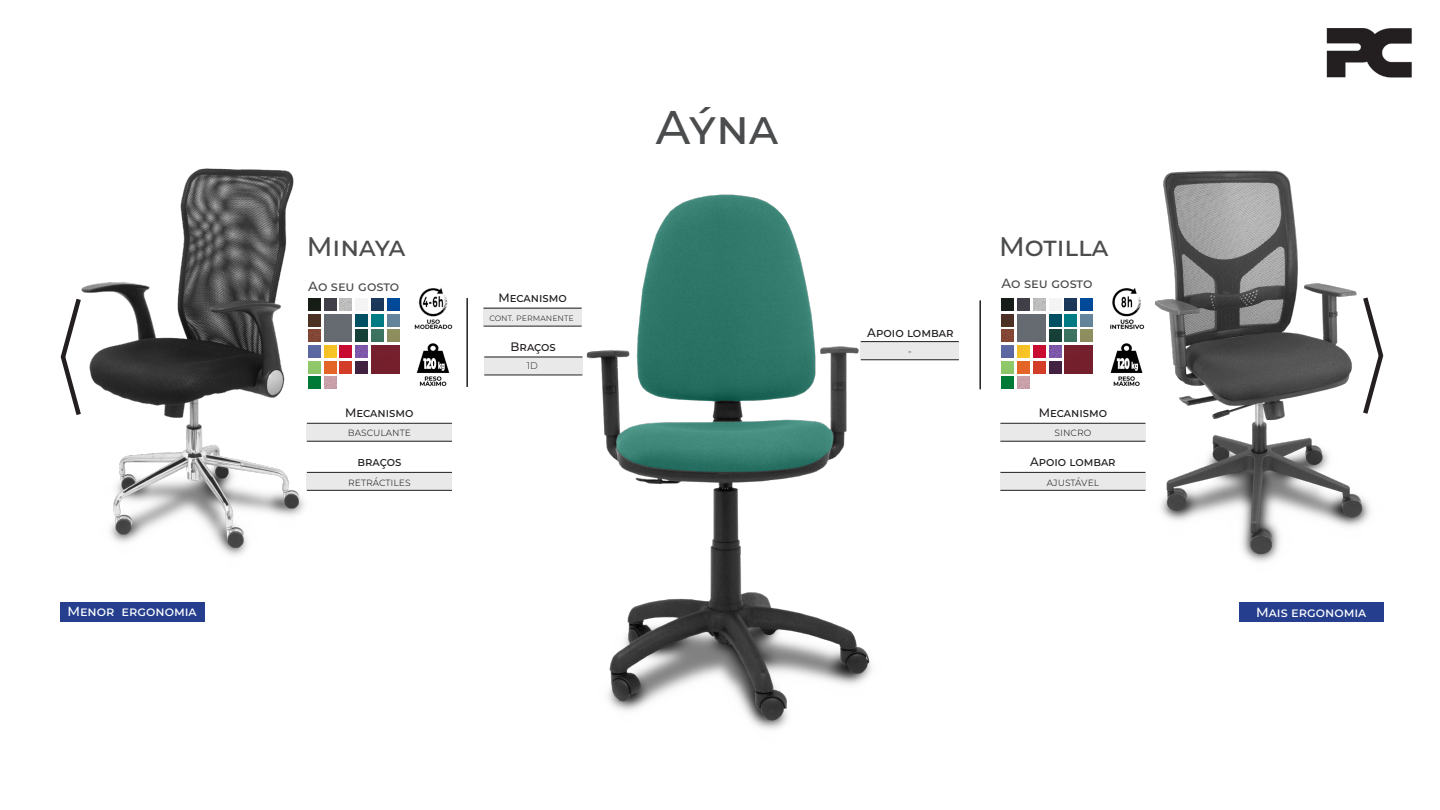
<style>
.page{position:relative;width:1440px;height:810px;background:#fff}
.page>*{position:absolute;margin:0;border:0;box-sizing:border-box;transform-origin:0 0}
.Familia{font:100 47.25px "Montserrat";color:#4b4c4d}
.Familia-2{font:100 26.85px "Montserrat";color:#4b4c4d}
.Familia-3{font:100 13.35px "Montserrat";color:#4b4c4d}
.Familia-4{font:100 13.2px "Montserrat";color:#fff}
.t1{font:100 12.3px "Montserrat";color:#231f20}
.t2{font:100 11.25px "Montserrat";letter-spacing:.015em;color:#231f20}
.t3{font:100 9.6px "Montserrat";color:#231f20}
</style>
<div class="page">
<img style="left:549px;top:194px;width:342px;height:536px">
<div style="left:1239px;top:602px;width:144px;height:20px;background:#253f8e"></div>
<svg style="left:60px;top:298px;width:17px;height:117px"></svg>
<hr style="left:466px;top:298px;width:2px;height:89px;background:#231f20">
<hr style="left:979px;top:300px;width:2px;height:89px;background:#231f20">
<div style="left:61px;top:602px;width:144px;height:20px;background:#253f8e"></div>
<div style="left:861px;top:341px;width:98px;height:19px;background:#e9e9e9"></div>
<hr style="left:861px;top:359px;width:98px;height:1px;background:#231f20">
<img style="left:1327px;top:29px;width:85px;height:49px">
<img style="left:414px;top:287px;width:39px;height:43px">
<img style="left:416px;top:343px;width:34px;height:43px">
<div style="left:307px;top:423px;width:145px;height:18px;background:#e9e9e9"></div>
<hr style="left:307px;top:423px;width:145px;height:1px;background:#231f20">
<hr style="left:307px;top:441px;width:145px;height:1px;background:#231f20">
<div style="left:307px;top:472px;width:145px;height:18px;background:#e9e9e9"></div>
<hr style="left:307px;top:472px;width:145px;height:1px;background:#231f20">
<hr style="left:307px;top:490px;width:145px;height:1px;background:#231f20">
<img style="left:77px;top:168px;width:237px;height:388px">
<svg style="left:308px;top:298px;width:91px;height:91px"></svg>
<hr style="left:861px;top:341px;width:98px;height:1px;background:#231f20">
<div style="left:483px;top:308px;width:99px;height:18px;background:#e9e9e9"></div>
<hr style="left:483px;top:308px;width:99px;height:1px;background:#231f20">
<hr style="left:483px;top:326px;width:99px;height:1px;background:#231f20">
<div style="left:484px;top:357px;width:98px;height:18px;background:#e9e9e9"></div>
<hr style="left:484px;top:357px;width:98px;height:1px;background:#231f20">
<hr style="left:484px;top:375px;width:98px;height:1px;background:#231f20">
<img style="left:1110px;top:288px;width:33px;height:42px">
<img style="left:1110px;top:343px;width:33px;height:44px">
<div style="left:1000px;top:423px;width:145px;height:18px;background:#e9e9e9"></div>
<hr style="left:1000px;top:423px;width:145px;height:1px;background:#231f20">
<hr style="left:1000px;top:441px;width:145px;height:1px;background:#231f20">
<div style="left:1000px;top:472px;width:145px;height:18px;background:#e9e9e9"></div>
<hr style="left:1000px;top:472px;width:145px;height:1px;background:#231f20">
<hr style="left:1000px;top:490px;width:145px;height:1px;background:#231f20">
<svg style="left:1002px;top:298px;width:90px;height:91px"></svg>
<img style="left:1143px;top:170px;width:241px;height:392px">
<p class="Familia" style="left:656px;top:96px;width:124px">Aýna</p>
<p class="Familia-2" style="left:307px;top:228px;width:100px">Minaya</p>
<p class="Familia-2" style="left:999px;top:228px;width:111px">Motilla</p>
<p class="Familia-3" style="left:308px;top:278px;width:92px">Ao seu gosto</p>
<p class="t1" style="left:498px;top:289px;width:70px">Mecanismo</p>
<p class="t3" style="left:489px;top:311px;width:86px">cont. permanente</p>
<p class="t1" style="left:511px;top:338px;width:47px">Braços</p>
<p class="t3" style="left:527px;top:360px;width:12px">1D</p>
<p class="t1" style="left:867px;top:325px;width:88px">Apoio lombar</p>
<p class="t2" style="left:908px;top:343px;width:6px">-</p>
<p class="Familia-3" style="left:1001px;top:275px;width:92px">Ao seu gosto</p>
<p class="t1" style="left:345px;top:404px;width:70px">Mecanismo</p>
<p class="t2" style="left:348px;top:425px;width:65px">basculante</p>
<p class="t1" style="left:357px;top:453px;width:45px">braços</p>
<p class="t2" style="left:348px;top:474px;width:64px">retráctiles</p>
<p class="t1" style="left:1039px;top:404px;width:70px">Mecanismo</p>
<p class="t2" style="left:1054px;top:424px;width:38px">sincro</p>
<p class="t1" style="left:1030px;top:453px;width:87px">Apoio lombar</p>
<p class="t2" style="left:1046px;top:474px;width:51px">aj ustável</p>
<p class="Familia-4" style="left:67px;top:603px;width:131px">Menor ergonomia</p>
<p class="Familia-4" style="left:1256px;top:604px;width:112px">Mais ergonomia</p>
</div>
